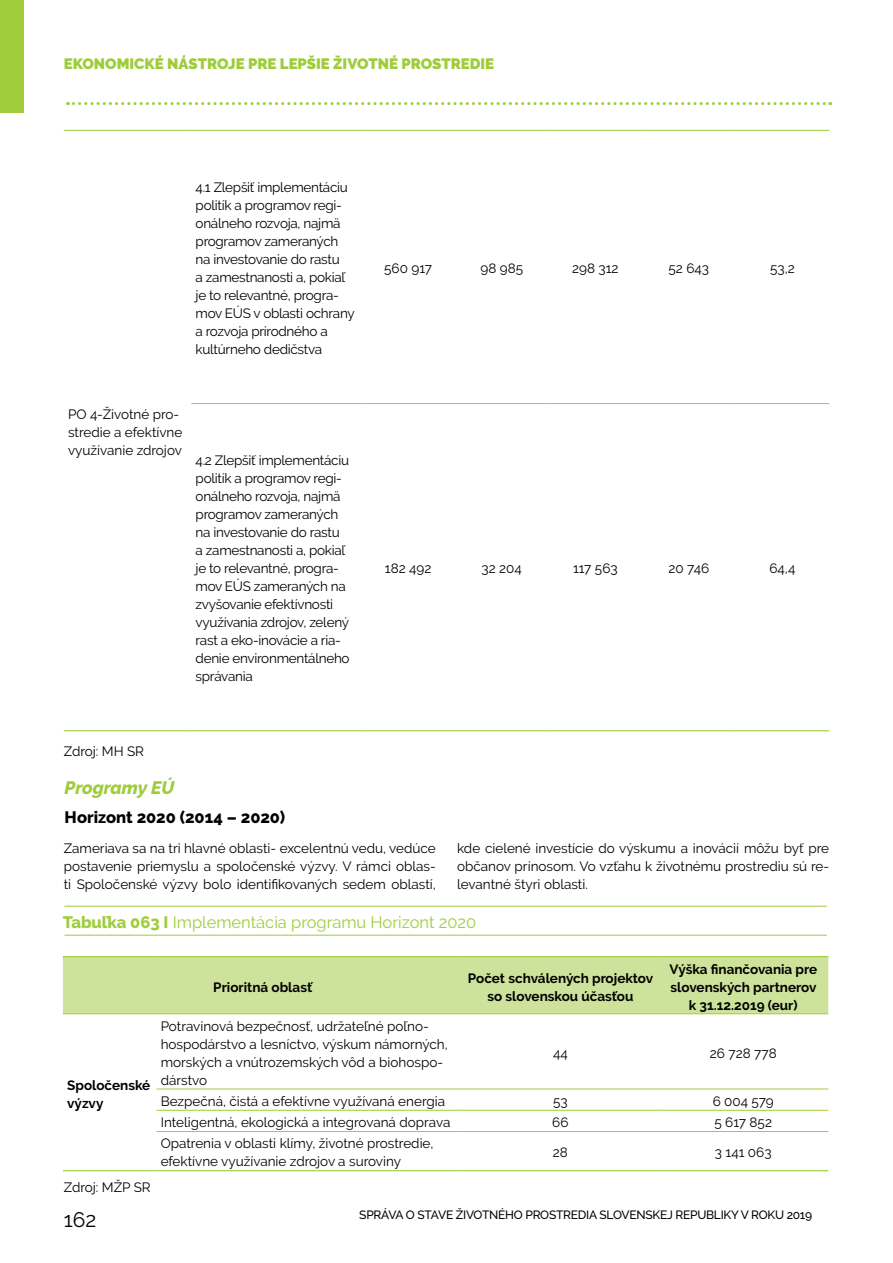
<style>
.page{position:relative;width:893px;height:1263px;background:#fff}
.page>*{position:absolute;margin:0;border:0;box-sizing:border-box;transform-origin:0 0}
.t1{font:21px "Raleway";color:#000}
.t2{font:italic 800 18px "Raleway";color:#9fcc3b}
.t3{font:16.5px "Raleway";color:#9fcc3b}
.t4{font:800 16.5px "Raleway";color:#000}
.t5{font:900 15px "Raleway";color:#9fcc3b}
.t6{font:13.5px/18px "Raleway";letter-spacing:-.02em;color:#000}
.t7{font:13.5px/18px "Raleway";color:#000}
.t8{font:700 13.5px/18px "Raleway";color:#000;text-align:center}
.t9{font:500 12px "Raleway";letter-spacing:-.02em;color:#000}
.s1{font-weight:800}
</style>
<div class="page">
<svg style="left:67px;top:102px;width:764px;height:3px"></svg>
<div style="left:0;top:0;width:23px;height:113px;background:#9fcc3b"></div>
<hr style="left:64px;top:130px;width:127px;height:1px;background:#9fcc3b">
<hr style="left:191px;top:130px;width:170px;height:1px;background:#9fcc3b">
<hr style="left:361px;top:130px;width:94px;height:1px;background:#9fcc3b">
<hr style="left:455px;top:130px;width:94px;height:1px;background:#9fcc3b">
<hr style="left:549px;top:130px;width:93px;height:1px;background:#9fcc3b">
<hr style="left:642px;top:130px;width:94px;height:1px;background:#9fcc3b">
<hr style="left:736px;top:130px;width:93px;height:1px;background:#9fcc3b">
<hr style="left:191px;top:403px;width:170px;height:1px;background:#9fcc3b">
<hr style="left:361px;top:403px;width:94px;height:1px;background:#9fcc3b">
<hr style="left:455px;top:403px;width:94px;height:1px;background:#9fcc3b">
<hr style="left:549px;top:403px;width:93px;height:1px;background:#9fcc3b">
<hr style="left:642px;top:403px;width:94px;height:1px;background:#9fcc3b">
<hr style="left:736px;top:403px;width:93px;height:1px;background:#9fcc3b">
<hr style="left:64px;top:730px;width:127px;height:1px;background:#9fcc3b">
<hr style="left:191px;top:730px;width:170px;height:1px;background:#9fcc3b">
<hr style="left:361px;top:730px;width:94px;height:1px;background:#9fcc3b">
<hr style="left:455px;top:730px;width:94px;height:1px;background:#9fcc3b">
<hr style="left:549px;top:730px;width:93px;height:1px;background:#9fcc3b">
<hr style="left:642px;top:730px;width:94px;height:1px;background:#9fcc3b">
<hr style="left:736px;top:730px;width:93px;height:1px;background:#9fcc3b">
<hr style="left:64px;top:906px;width:763px;height:1px;background:#9fcc3b">
<hr style="left:64px;top:935px;width:763px;height:1px;background:#9fcc3b">
<div style="left:63px;top:957px;width:765px;height:56px;background:#cde29b"></div>
<hr style="left:63px;top:956px;width:93px;height:1px;background:#9fcc3b">
<hr style="left:156px;top:956px;width:307px;height:1px;background:#9fcc3b">
<hr style="left:463px;top:956px;width:195px;height:1px;background:#9fcc3b">
<hr style="left:658px;top:956px;width:170px;height:1px;background:#9fcc3b">
<hr style="left:63px;top:1170px;width:93px;height:1px;background:#9fcc3b">
<hr style="left:463px;top:1170px;width:195px;height:1px;background:#9fcc3b">
<hr style="left:658px;top:1170px;width:170px;height:1px;background:#9fcc3b">
<hr style="left:63px;top:1013px;width:93px;height:1px;background:#9fcc3b">
<hr style="left:463px;top:1131px;width:195px;height:1px;background:#9fcc3b">
<hr style="left:658px;top:1131px;width:170px;height:1px;background:#9fcc3b">
<hr style="left:156px;top:1013px;width:307px;height:1px;background:#9fcc3b">
<hr style="left:156px;top:1089px;width:307px;height:1px;background:#9fcc3b">
<hr style="left:156px;top:1110px;width:307px;height:1px;background:#9fcc3b">
<hr style="left:156px;top:1131px;width:307px;height:1px;background:#9fcc3b">
<hr style="left:156px;top:1170px;width:307px;height:1px;background:#9fcc3b">
<hr style="left:463px;top:1013px;width:195px;height:1px;background:#9fcc3b">
<hr style="left:658px;top:1013px;width:170px;height:1px;background:#9fcc3b">
<hr style="left:463px;top:1089px;width:195px;height:1px;background:#9fcc3b">
<hr style="left:658px;top:1089px;width:170px;height:1px;background:#9fcc3b">
<hr style="left:463px;top:1110px;width:195px;height:1px;background:#9fcc3b">
<hr style="left:658px;top:1110px;width:170px;height:1px;background:#9fcc3b">
<p class="t5" style="left:64px;top:55px;width:432px">EKONOMICKÉ NÁSTROJE PRE LEPŠIE ŽIVOTNÉ PROSTREDIE</p>
<p class="t6" style="left:196px;top:178px;width:161px">4.1 Zlepšiť implementáciu politík a programov regi&shy;onálneho rozvoja, najmä programov zameraných na investovanie do rastu<br>a zamestnanosti a, pokiaľ je to relevantné, progra&shy;mov EÚS v oblasti ochrany a rozvoja prírodného a kultúrneho dedičstva</p>
<p class="t7" style="left:68px;top:405px;width:116px">PO 4-Životné pro&shy;stredie a efektívne využívanie zdrojov</p>
<p class="t6" style="left:196px;top:452px;width:156px">4.2 Zlepšiť implementáciu politík a programov regi&shy;onálneho rozvoja, najmä programov zameraných na investovanie do rastu a zamestnanosti a, pokiaľ je to relevantné, progra&shy;mov EÚS zameraných na zvyšovanie efektívnosti využívania zdrojov, zelený rast a eko-inovácie a ria&shy;denie environmentálneho správania</p>
<p class="t6" style="left:384px;top:259px;width:49px">560 917</p>
<p class="t6" style="left:480px;top:259px;width:44px">98 985</p>
<p class="t6" style="left:572px;top:259px;width:48px">298 312</p>
<p class="t6" style="left:669px;top:259px;width:42px">52 643</p>
<p class="t6" style="left:770px;top:259px;width:26px">53,2</p>
<p class="t6" style="left:385px;top:560px;width:48px">182 492</p>
<p class="t6" style="left:482px;top:560px;width:42px">32 204</p>
<p class="t6" style="left:573px;top:560px;width:46px">117 563</p>
<p class="t6" style="left:669px;top:560px;width:42px">20 746</p>
<p class="t6" style="left:769px;top:560px;width:27px">64,4</p>
<p class="t7" style="left:64px;top:742px;width:82px">Zdroj: MH SR</p>
<h2 class="t2" style="left:65px;top:777px;width:111px">Programy EÚ</h2>
<p class="t4" style="left:65px;top:808px;width:222px">Horizont 2020 (2014 – 2020)</p>
<p class="t6" style="left:64px;top:839px;width:374px;text-align:justify">Zameriava sa na tri hlavné oblasti- excelentnú vedu, vedúce postavenie priemyslu a spoločenské výzvy. V rámci oblas&shy;ti Spoločenské výzvy bolo identifikovaných sedem oblastí,</p>
<p class="t6" style="left:457px;top:839px;width:374px;text-align:justify">kde cielené investície do výskumu a inovácií môžu byť pre občanov prínosom. Vo vzťahu k životnému prostrediu sú re&shy;levantné štyri oblasti.</p>
<p class="t3" style="left:63px;top:912px;width:415px"><span class="s1">Tabuľka 063 I</span> Implementácia programu Horizont 2020</p>
<p class="t8" style="left:67px;top:1076px;width:85px;text-align:left">Spoločenské výzvy</p>
<p class="t7" style="left:64px;top:1178px;width:88px">Zdroj: MŽP SR</p>
<h1 class="t1" style="left:64px;top:1208px;width:34px">162</h1>
<p class="t8" style="left:213px;top:978px;width:100px">Prioritná oblasť</p>
<p class="t8" style="left:468px;top:969px;width:187px">Počet schválených projektov so slovenskou účasťou</p>
<p class="t8" style="left:669px;top:960px;width:149px">Výška finančovania pre slovenských partnerov k 31.12.2019 (eur)</p>
<p class="t7" style="left:161px;top:1017px;width:289px">Potravinová bezpečnosť, udržateľné poľno&shy;hospodárstvo a lesníctvo, výskum námorných, morských a vnútrozemských vôd a biohospo&shy;dárstvo</p>
<p class="t6" style="left:553px;top:1044px;width:16px">44</p>
<p class="t6" style="left:710px;top:1044px;width:68px">26 728 778</p>
<p class="t7" style="left:161px;top:1092px;width:286px">Bezpečná, čistá a efektívne využívaná energia</p>
<p class="t6" style="left:553px;top:1092px;width:16px">53</p>
<p class="t6" style="left:713px;top:1092px;width:63px">6 004 579</p>
<p class="t7" style="left:161px;top:1113px;width:291px">Inteligentná, ekologická a integrovaná doprava</p>
<p class="t6" style="left:552px;top:1113px;width:18px">66</p>
<p class="t6" style="left:714px;top:1113px;width:59px">5 617 852</p>
<p class="t7" style="left:161px;top:1135px;width:274px">Opatrenia v oblasti klímy, životné prostredie, efektívne využívanie zdrojov a suroviny</p>
<p class="t6" style="left:553px;top:1143px;width:17px">28</p>
<p class="t6" style="left:715px;top:1143px;width:58px">3 141 063</p>
<p class="t9" style="left:359px;top:1208px;width:454px">SPRÁVA O STAVE ŽIVOTNÉHO PROSTREDIA SLOVENSKEJ REPUBLIKY V ROKU 2019</p>
</div>
